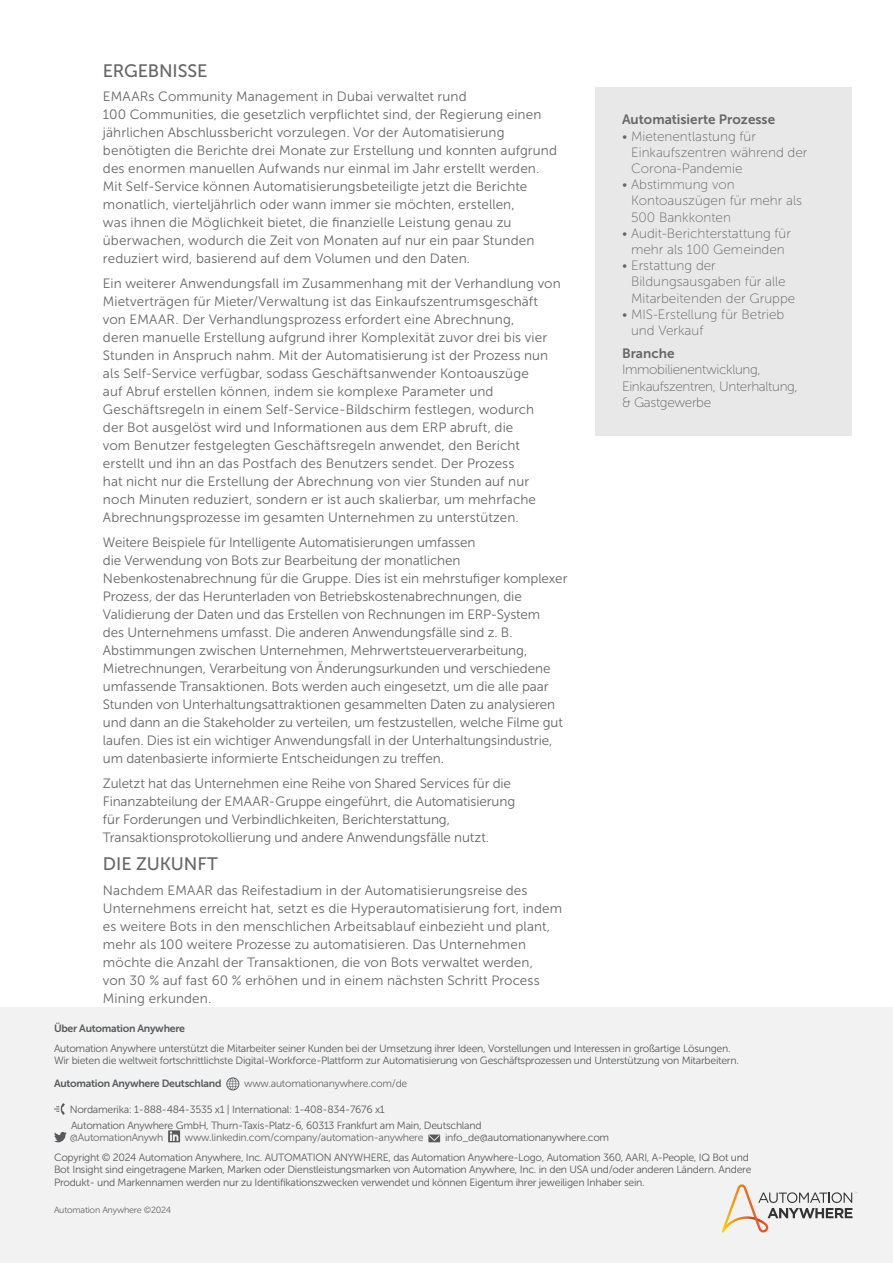
<style>
.page{position:relative;width:893px;height:1263px;background:#fff}
.page>*{position:absolute;margin:0;border:0;box-sizing:border-box;transform-origin:0 0}
.t1{font:18px "Museo Sans 500";letter-spacing:-.005em;color:#666}
.t2{font:13.5px/18px "Museo Sans 300";color:#666}
.t3{font:13.5px/16.2px "Museo Sans 100";color:#666}
.t4{font:13.5px/16.2px "Museo Sans 100";letter-spacing:-.025em;color:#666}
.t5{font:13.5px "Museo Sans 700";color:#666}
.t6{font:10.5px/12.6px "Museo Sans 300";letter-spacing:-.025em;color:#58595b}
.t7{font:10.5px "Museo Sans 300";letter-spacing:-.025em;color:#666767}
.t8{font:10.5px "Museo Sans 700";letter-spacing:-.025em;color:#58595b}
.t9{font:9px "Museo Sans 300";letter-spacing:-.025em;color:#666767}
</style>
<div class="page">
<div style="left:0;top:1007px;width:893px;height:256px;background:#f2f2f2"></div>
<div style="left:595px;top:87px;width:256px;height:348px;background:#e8e8e8"></div>
<svg style="left:722px;top:1184px;width:136px;height:48px"></svg>
<svg style="left:226px;top:1077px;width:13px;height:13px"></svg>
<svg style="left:54px;top:1103px;width:11px;height:12px"></svg>
<svg style="left:54px;top:1132px;width:13px;height:10px"></svg>
<svg style="left:168px;top:1130px;width:12px;height:12px"></svg>
<svg style="left:428px;top:1134px;width:12px;height:8px"></svg>
<h1 class="t1" style="left:103px;top:61px;width:106px">ERGEBNISSE</h1>
<p class="t2" style="left:103px;top:88px;width:456px">EMAARs Community Management in Dubai verwaltet rund<br>100 Communities, die gesetzlich verpflichtet sind, der Regierung einen jährlichen Abschlussbericht vorzulegen. Vor der Automatisierung benötigten die Berichte drei Monate zur Erstellung und konnten aufgrund des enormen manuellen Aufwands nur einmal im Jahr erstellt werden.<br>Mit Self-Service können Automatisierungsbeteiligte jetzt die Berichte monatlich, vierteljährlich oder wann immer sie möchten, erstellen,<br>was ihnen die Möglichkeit bietet, die finanzielle Leistung genau zu überwachen, wodurch die Zeit von Monaten auf nur ein paar Stunden reduziert wird, basierend auf dem Volumen und den Daten.</p>
<p class="t2" style="left:103px;top:275px;width:459px">Ein weiterer Anwendungsfall im Zusammenhang mit der Verhandlung von Mietverträgen für Mieter/Verwaltung ist das Einkaufszentrumsgeschäft von EMAAR. Der Verhandlungsprozess erfordert eine Abrechnung,<br>deren manuelle Erstellung aufgrund ihrer Komplexität zuvor drei bis vier Stunden in Anspruch nahm. Mit der Automatisierung ist der Prozess nun als Self-Service verfügbar, sodass Geschäftsanwender Kontoauszüge<br>auf Abruf erstellen können, indem sie komplexe Parameter und Geschäftsregeln in einem Self-Service-Bildschirm festlegen, wodurch<br>der Bot ausgelöst wird und Informationen aus dem ERP abruft, die<br>vom Benutzer festgelegten Geschäftsregeln anwendet, den Bericht erstellt und ihn an das Postfach des Benutzers sendet. Der Prozess<br>hat nicht nur die Erstellung der Abrechnung von vier Stunden auf nur noch Minuten reduziert, sondern er ist auch skalierbar, um mehrfache Abrechnungsprozesse im gesamten Unternehmen zu unterstützen.</p>
<p class="t2" style="left:103px;top:533px;width:466px">Weitere Beispiele für Intelligente Automatisierungen umfassen<br>die Verwendung von Bots zur Bearbeitung der monatlichen Nebenkostenabrechnung für die Gruppe. Dies ist ein mehrstufiger komplexer Prozess, der das Herunterladen von Betriebskostenabrechnungen, die Validierung der Daten und das Erstellen von Rechnungen im ERP-System<br>des Unternehmens umfasst. Die anderen Anwendungsfälle sind z. B.<br>Abstimmungen zwischen Unternehmen, Mehrwertsteuerverarbeitung, Mietrechnungen, Verarbeitung von Änderungsurkunden und verschiedene umfassende Transaktionen. Bots werden auch eingesetzt, um die alle paar Stunden von Unterhaltungsattraktionen gesammelten Daten zu analysieren und dann an die Stakeholder zu verteilen, um festzustellen, welche Filme gut laufen. Dies ist ein wichtiger Anwendungsfall in der Unterhaltungsindustrie, um datenbasierte informierte Entscheidungen zu treffen.</p>
<p class="t2" style="left:103px;top:774px;width:414px">Zuletzt hat das Unternehmen eine Reihe von Shared Services für die Finanzabteilung der EMAAR-Gruppe eingeführt, die Automatisierung für Forderungen und Verbindlichkeiten, Berichterstattung, Transaktionsprotokollierung und andere Anwendungsfälle nutzt.</p>
<h1 class="t1" style="left:103px;top:854px;width:116px">DIE ZUKUNFT</h1>
<p class="t2" style="left:103px;top:881px;width:461px">Nachdem EMAAR das Reifestadium in der Automatisierungsreise des Unternehmens erreicht hat, setzt es die Hyperautomatisierung fort, indem es weitere Bots in den menschlichen Arbeitsablauf einbezieht und plant, mehr als 100 weitere Prozesse zu automatisieren. Das Unternehmen möchte die Anzahl der Transaktionen, die von Bots verwaltet werden,<br>von 30 % auf fast 60 % erhöhen und in einem nächsten Schritt Process Mining erkunden.</p>
<p class="t5" style="left:622px;top:112px;width:155px">Automatisierte Prozesse</p>
<p class="t3" style="left:631px;top:128px;width:178px;text-indent:-9px">• Mietenentlastung für<br>Einkaufszentren während der<br>Corona-Pandemie</p>
<p class="t3" style="left:631px;top:177px;width:172px;text-indent:-9px">• Abstimmung von<br>Kontoauszügen für mehr als<br>500 Bankkonten</p>
<p class="t3" style="left:622px;top:225px;width:171px;text-align:center">• Audit-Berichterstattung für mehr als 100 Gemeinden</p>
<p class="t3" style="left:631px;top:258px;width:166px;text-indent:-9px">• Erstattung der<br>Bildungsausgaben für alle<br>Mitarbeitenden der Gruppe</p>
<p class="t3" style="left:631px;top:306px;width:155px;text-indent:-9px">• MIS-Erstellung für Betrieb und Verkauf</p>
<p class="t5" style="left:622px;top:346px;width:54px">Branche</p>
<p class="t4" style="left:622px;top:362px;width:177px">Immobilienentwicklung,<br>Einkaufszentren, Unterhaltung, &amp; Gastgewerbe</p>
<p class="t8" style="left:54px;top:1023px;width:133px">Über Automation Anywhere</p>
<p class="t6" style="left:54px;top:1042px;width:686px">Automation Anywhere unterstützt die Mitarbeiter seiner Kunden bei der Umsetzung ihrer Ideen, Vorstellungen und Interessen in großartige Lösungen.<br>Wir bieten die weltweit fortschrittlichste Digital-Workforce-Plattform zur Automatisierung von Geschäftsprozessen und Unterstützung von Mitarbeitern.</p>
<p class="t8" style="left:54px;top:1078px;width:169px">Automation Anywhere Deutschland</p>
<p class="t7" style="left:244px;top:1078px;width:165px">www.automationanywhere.com/de</p>
<p class="t6" style="left:70px;top:1101px;width:413px;line-height:15.8px">Nordamerika: 1-888-484-3535 x1 | International: 1-408-834-7676 x1<br>Automation Anywhere GmbH, Thurn-Taxis-Platz-6, 60313 Frankfurt am Main, Deutschland</p>
<p class="t7" style="left:70px;top:1132px;width:95px">@AutomationAnywh</p>
<p class="t7" style="left:185px;top:1132px;width:240px">www.linkedin.com/company/automation-anywhere</p>
<p class="t6" style="left:54px;top:1128px;width:696px;line-height:19.4px;text-indent:391px">info_de@automationanywhere.com<br>Copyright © 2024 Automation Anywhere, Inc. AUTOMATION ANYWHERE, das Automation Anywhere-Logo, Automation 360, AARI, A-People, IQ Bot und</p>
<p class="t6" style="left:54px;top:1163px;width:699px">Bot Insight sind eingetragene Marken, Marken oder Dienstleistungsmarken von Automation Anywhere, Inc. in den USA und/oder anderen Ländern. Andere<br>Produkt- und Markennamen werden nur zu Identifikationszwecken verwendet und können Eigentum ihrer jeweiligen Inhaber sein.</p>
<p class="t9" style="left:54px;top:1205px;width:119px">Automation Anywhere ©2024</p>
</div>
